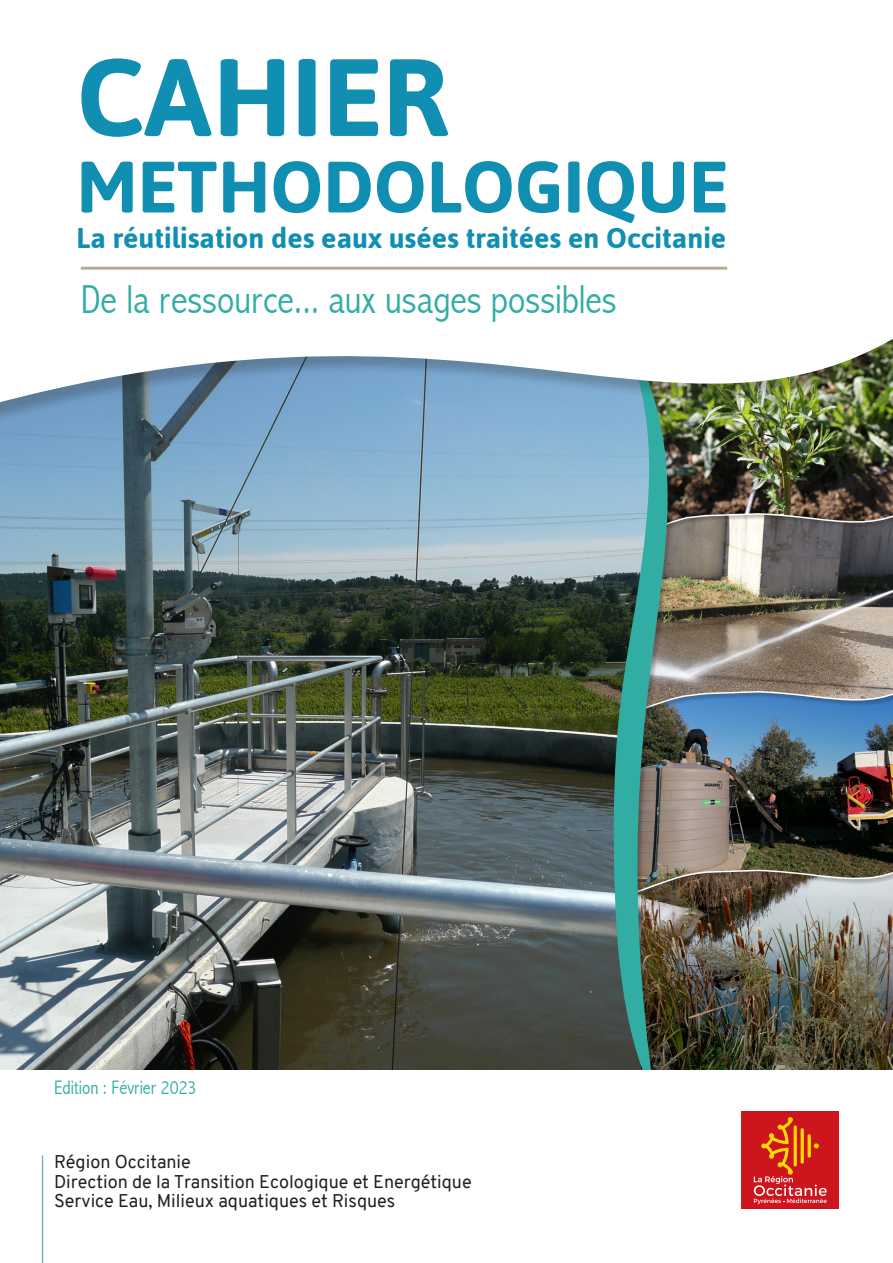
<style>
.page{position:relative;width:893px;height:1263px;background:#fff}
.page>*{position:absolute;margin:0;border:0;box-sizing:border-box;transform-origin:0 0}
.t1{font:700 109.5px "Asap";color:#108fb3}
.t2{font:700 72.6px "Asap";color:#108fb3}
.t3{font:300 condensed 40.5px "Abadi";color:#32ada3}
.t4{font:700 28.5px "Asap";color:#108fb3}
.t5{font:300 condensed 19.5px "Abadi";color:#32ada3}
.t6{font:18px/19.5px "Overpass";color:#231f20}
</style>
<div class="page">
<img style="left:0;top:542px;width:591px;height:528px">
<hr style="left:42px;top:1155px;width:1px;height:108px;background:#7bb1cd">
<img style="left:730px;top:900px;width:163px;height:170px">
<img style="left:730px;top:720px;width:163px;height:178px">
<img style="left:730px;top:542px;width:163px;height:178px">
<img style="left:591px;top:542px;width:139px;height:528px">
<img style="left:0;top:266px;width:893px;height:276px">
<div style="left:742px;top:1111px;width:97px;height:98px;background:#cd151d"></div>
<svg style="left:754px;top:1117px;width:73px;height:87px"></svg>
<hr style="left:81px;top:267px;width:646px;height:3px;background:#b6ae93">
<h1 class="t1" style="left:77px;top:24px;width:374px">CAHIER</h1>
<h2 class="t2" style="left:77px;top:138px;width:653px">METHODOLOGIQUE</h2>
<h3 class="t4" style="left:77px;top:219px;width:651px">La réutilisation des eaux usées traitées en Occitanie</h3>
<h3 class="t3" style="left:81px;top:276px;width:537px">De la ressource... aux usages possibles</h3>
<p class="t5" style="left:54px;top:1076px;width:144px">Edition : Février 2023</p>
<p class="t6" style="left:54px;top:1152px;width:419px">Région Occitanie<br>Direction de la Transition Ecologique et Energétique<br>Service Eau, Milieux aquatiques et Risques</p>
</div>
